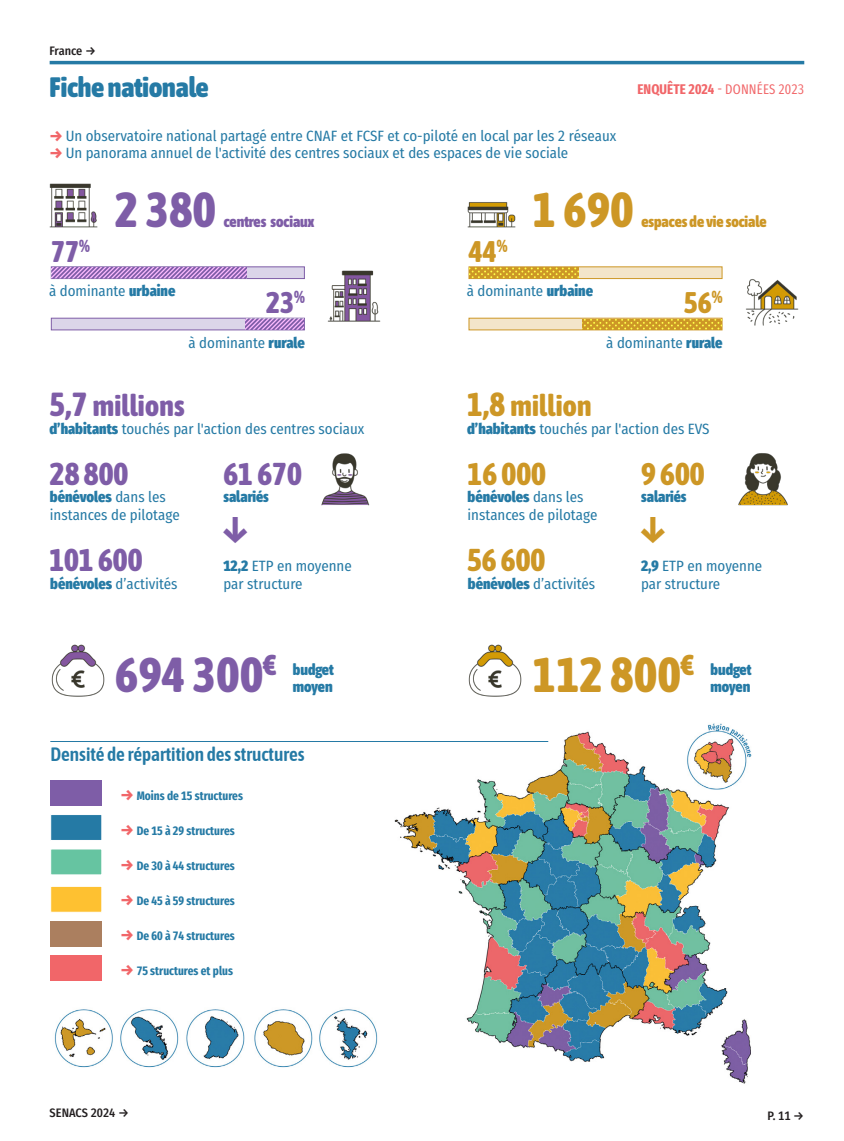
<style>
.page{position:relative;width:844px;height:1141px;background:#fff}
.page>*{position:absolute;margin:0;border:0;box-sizing:border-box;transform-origin:0 0}
.GRAND_TITRE{font:800 49px "Asap Condensed";letter-spacing:.01em;color:#7e5da7}
.GRAND_TITRE-2{font:800 49px "Asap Condensed";letter-spacing:.01em;color:#cd9726}
.GRAND_TITRE-3{font:800 35px "Fira Sans Condensed";color:#7e5da7}
.GRAND_TITRE-4{font:800 35px "Fira Sans Condensed";color:#cd9726}
.t1{font:800 31.5px "Asap Condensed";color:#7e5da7}
.t2{font:800 31.5px "Asap Condensed";color:#cd9726}
.GRAND_TITRE-5{font:800 29.75px "Asap Condensed";letter-spacing:.01em;color:#7e5da7}
.GRAND_TITRE-6{font:800 29.75px "Asap Condensed";letter-spacing:.01em;color:#cd9726}
.TITRE-NIVEAU-1{font:900 28px "Asap Condensed";color:#257aa5}
.TITRE-NIVEAU-2{font:600 19.25px "Asap Condensed";color:#257aa5}
.COURANT-Bleu{font:900 15.75px/17.2px "Asap Condensed";color:#257aa5}
.COURANT-Bleu-2{font:900 15.75px "Asap Condensed";color:#cd9726}
.COURANT-Bleu-3{font:900 15.75px "Asap Condensed";color:#7e5da7}
.COURANT-Bleu-4{font:14.88px/17.2px "Fira Sans Condensed";color:#257aa5}
.CHAPEAU{font:14.88px "Fira Sans Condensed";color:#257aa5}
.Titre3{font:14px "Fira Sans Compressed";letter-spacing:.01em;color:#f16669}
.Texte_courant{font:700 12.25px "Fira Sans Compressed";color:#257aa5}
.t3{font:500 12.25px "Fira Sans Condensed";color:#231f20}
.s1{font-weight:800;color:#f16669}
.s2{font-weight:700}
.s3{font-weight:800}
.s4{font-size:33.25px}
.s5{font-family:"Fira Sans Condensed";font-weight:800;font-size:14.88px;color:#f16669}
</style>
<div class="page">
<hr style="left:50px;top:61px;width:754px;height:3px;background:#257aa5">
<img style="left:394px;top:723px;width:358px;height:361px">
<img style="left:54px;top:1009px;width:324px;height:59px">
<div style="left:51px;top:780px;width:51px;height:26px;background:#7e5da7"></div>
<div style="left:50px;top:814px;width:52px;height:27px;background:#257aa5;border:1px solid #fff"></div>
<div style="left:50px;top:849px;width:52px;height:26px;background:#66c4a1;border:1px solid #fff"></div>
<div style="left:50px;top:886px;width:52px;height:27px;background:#fec131;border:1px solid #fff"></div>
<div style="left:51px;top:955px;width:51px;height:26px;background:#f16669"></div>
<div style="left:51px;top:921px;width:51px;height:26px;background:#ab7f5f"></div>
<img style="left:49px;top:183px;width:49px;height:44px">
<img style="left:467px;top:202px;width:49px;height:25px">
<img style="left:327px;top:270px;width:54px;height:52px">
<img style="left:746px;top:279px;width:52px;height:47px">
<img style="left:321px;top:453px;width:49px;height:53px">
<img style="left:738px;top:453px;width:50px;height:53px">
<img style="left:51px;top:644px;width:54px;height:53px">
<img style="left:468px;top:644px;width:54px;height:53px">
<svg style="left:50px;top:266px;width:255px;height:13px;background:#b692ce"></svg>
<svg style="left:468px;top:266px;width:254px;height:13px;background:#e2c47a"></svg>
<svg style="left:50px;top:317px;width:255px;height:14px;background:#cab9dc"></svg>
<svg style="left:468px;top:317px;width:254px;height:14px;background:#e2c376"></svg>
<hr style="left:50px;top:741px;width:498px;height:1px;background:#257aa5">
<p class="t3" style="left:50px;top:41px;width:48px">France →</p>
<p class="TITRE-NIVEAU-1" style="left:50px;top:67px;width:160px">Fiche nationale</p>
<p class="CHAPEAU" style="left:50px;top:125px;width:568px"><span class="s1">→</span> Un observatoire national partagé entre CNAF et FCSF et co-piloté en local par les 2 réseaux</p>
<p class="CHAPEAU" style="left:50px;top:142px;width:520px"><span class="s1">→</span> Un panorama annuel de l'activité des centres sociaux et des espaces de vie sociale</p>
<p class="Titre3" style="left:637px;top:79px;width:168px"><span class="s2">ENQUÊTE 2024</span> - DONNÉES 2023</p>
<p class="GRAND_TITRE" style="left:115px;top:175px;width:102px">2 380</p>
<p class="COURANT-Bleu-3" style="left:224px;top:210px;width:92px">centres sociaux</p>
<p class="GRAND_TITRE-2" style="left:532px;top:175px;width:102px">1 690</p>
<p class="COURANT-Bleu-2" style="left:641px;top:210px;width:127px">espaces de vie sociale</p>
<p class="GRAND_TITRE-5" style="left:51px;top:230px;width:40px">77<sup>%</sup></p>
<p class="GRAND_TITRE-6" style="left:468px;top:230px;width:40px">44<sup>%</sup></p>
<p class="GRAND_TITRE-5" style="left:266px;top:281px;width:40px">23<sup>%</sup></p>
<p class="GRAND_TITRE-6" style="left:683px;top:281px;width:40px">56<sup>%</sup></p>
<p class="COURANT-Bleu-4" style="left:49px;top:282px;width:128px">à dominante <span class="s3">urbaine</span></p>
<p class="COURANT-Bleu-4" style="left:466px;top:282px;width:128px">à dominante <span class="s3">urbaine</span></p>
<p class="COURANT-Bleu-4" style="left:188px;top:333px;width:118px">à dominante <span class="s3">rurale</span></p>
<p class="COURANT-Bleu-4" style="left:606px;top:333px;width:118px">à dominante <span class="s3">rurale</span></p>
<p class="GRAND_TITRE-5" style="left:50px;top:385px;width:136px"><span class="s4">5,7</span> millions</p>
<p class="GRAND_TITRE-6" style="left:467px;top:385px;width:126px"><span class="s4">1,8</span> million</p>
<p class="COURANT-Bleu-4" style="left:49px;top:419px;width:316px"><span class="s3">d’habitants</span> touchés par l'action des centres sociaux</p>
<p class="COURANT-Bleu-4" style="left:467px;top:419px;width:244px"><span class="s3">d’habitants</span> touchés par l'action des EVS</p>
<p class="t1" style="left:50px;top:452px;width:80px">28 800</p>
<p class="t2" style="left:467px;top:452px;width:80px">16 000</p>
<p class="t1" style="left:223px;top:452px;width:80px">61 670</p>
<p class="t2" style="left:641px;top:452px;width:65px">9 600</p>
<p class="COURANT-Bleu-4" style="left:50px;top:488px;width:131px"><span class="s3">bénévoles</span> dans les instances de pilotage</p>
<p class="COURANT-Bleu-4" style="left:467px;top:488px;width:131px"><span class="s3">bénévoles</span> dans les instances de pilotage</p>
<p class="COURANT-Bleu" style="left:223px;top:487px;width:47px">salariés</p>
<p class="COURANT-Bleu" style="left:641px;top:487px;width:47px">salariés</p>
<p class="GRAND_TITRE-3" style="left:266px;top:514px;width:33px;rotate:90deg">→</p>
<p class="GRAND_TITRE-4" style="left:683px;top:514px;width:33px;rotate:90deg">→</p>
<p class="COURANT-Bleu-4" style="left:223px;top:557px;width:130px"><span class="s3">12,2</span> ETP en moyenne par structure</p>
<p class="COURANT-Bleu-4" style="left:641px;top:557px;width:123px"><span class="s3">2,9</span> ETP en moyenne par structure</p>
<p class="t1" style="left:49px;top:538px;width:95px">101 600</p>
<p class="t2" style="left:467px;top:538px;width:80px">56 600</p>
<p class="COURANT-Bleu-4" style="left:50px;top:574px;width:129px"><span class="s3">bénévoles</span> d’activités</p>
<p class="COURANT-Bleu-4" style="left:467px;top:574px;width:129px"><span class="s3">bénévoles</span> d’activités</p>
<p class="GRAND_TITRE" style="left:115px;top:639px;width:163px">694 300<sup>€</sup></p>
<p class="GRAND_TITRE-2" style="left:532px;top:639px;width:163px">112 800<sup>€</sup></p>
<p class="COURANT-Bleu" style="left:293px;top:659px;width:42px">budget moyen</p>
<p class="COURANT-Bleu" style="left:710px;top:659px;width:42px">budget moyen</p>
<p class="TITRE-NIVEAU-2" style="left:50px;top:740px;width:256px">Densité de répartition des structures</p>
<p class="Texte_courant" style="left:121px;top:786px;width:124px"><span class="s5">→</span> Moins de 15 structures</p>
<p class="Texte_courant" style="left:121px;top:821px;width:116px"><span class="s5">→</span> De 15 à 29 structures</p>
<p class="Texte_courant" style="left:121px;top:856px;width:116px"><span class="s5">→</span> De 30 à 44 structures</p>
<p class="Texte_courant" style="left:121px;top:891px;width:116px"><span class="s5">→</span> De 45 à 59 structures</p>
<p class="Texte_courant" style="left:121px;top:926px;width:116px"><span class="s5">→</span> De 60 à 74 structures</p>
<p class="Texte_courant" style="left:121px;top:961px;width:114px"><span class="s5">→</span> 75 structures et plus</p>
<p class="t3" style="left:50px;top:1103px;width:81px">SENACS 2024 →</p>
<p class="t3" style="left:767px;top:1106px;width:38px">P. 11 →</p>
</div>
